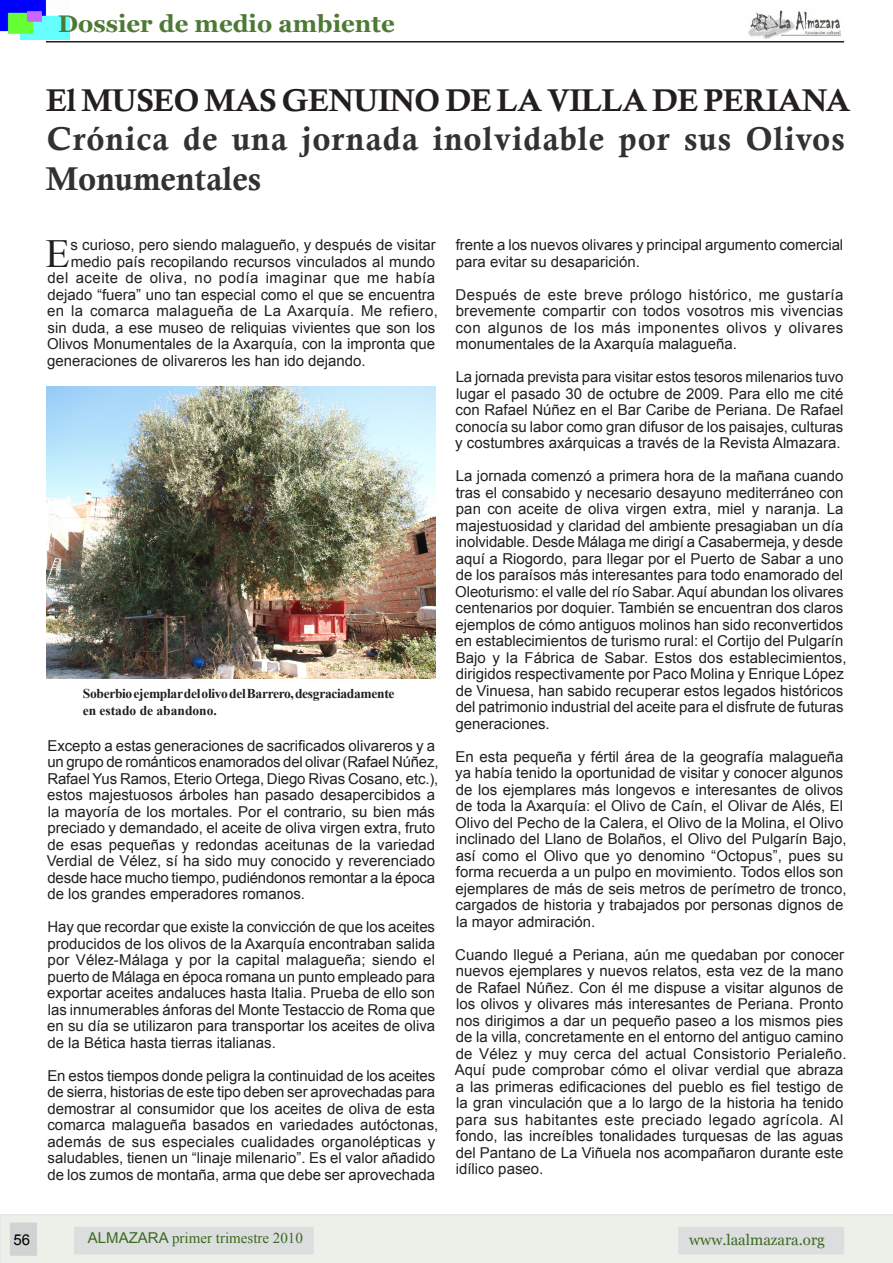
<style>
.page{position:relative;width:893px;height:1263px;background:#fff}
.page>*{position:absolute;margin:0;border:0;box-sizing:border-box;transform-origin:0 0}
.Pie{font:39.9px "Times New Roman";color:#231f20}
.Pie-2{font:33px/39.6px "Calis MT Bol";letter-spacing:.03em;color:#333233}
.Pie-3{font:31.5px "Calis MT Bol";letter-spacing:-.015em;color:#231f20}
.t1{font:700 24px "Georgia";color:#4e7934}
.Pie-4{font:15px/16.5px "Arial";color:#231f20}
.Pie-5{font:15px "Arial";letter-spacing:.02em;color:#231f20}
.Pie-6{font:15px "Arial";letter-spacing:.035em;color:#231f20}
.Pie-7{font:15px "Times New Roman";color:#3a6a1e}
.Pie-8{font:15px "Georgia";color:#3a6a1e}
.t2{font:15px "Arial";color:#000}
.Pie-9{font:700 13.5px/16.5px "Times New Roman";letter-spacing:-.025em;color:#231f20}
.s1{font-family:"Arial"}
</style>
<div class="page">
<hr style="left:46px;top:41px;width:798px;height:2px;background:#231f20">
<img style="left:0;top:0;width:70px;height:39px">
<div style="left:0;top:1214px;width:893px;height:49px;background:#ebf0e8"></div>
<div style="left:74px;top:1227px;width:240px;height:27px;background:#dcdddf"></div>
<div style="left:10px;top:1222px;width:27px;height:34px;background:#d1d2d4"></div>
<div style="left:678px;top:1227px;width:166px;height:27px;background:#dcdddf"></div>
<img style="left:748px;top:10px;width:93px;height:29px">
<img style="left:47px;top:387px;width:389px;height:292px">
<p class="t1" style="left:58px;top:9px;width:338px">Dossier de medio ambiente</p>
<p class="Pie-3" style="left:46px;top:82px;width:806px">El MUSEO MAS GENUINO DE LA VILLA DE PERIANA</p>
<p class="Pie-2" style="left:46px;top:119px;width:800px">Crónica de una jornada inolvidable por sus Olivos<br>Monumentales</p>
<p class="Pie" style="left:45px;top:226px;width:26px">E</p>
<p class="Pie-4" style="left:71px;top:237px;width:367px">s curioso, pero siendo malagueño, y después de visitar</p>
<p class="Pie-4" style="left:71px;top:253px;width:366px">medio país recopilando recursos vinculados al mundo</p>
<p class="Pie-6" style="left:47px;top:268px;width:389px">del aceite de oliva, no podía imaginar que me había</p>
<p class="Pie-4" style="left:47px;top:286px;width:389px">dejado “fuera” uno tan especial como el que se encuentra</p>
<p class="Pie-5" style="left:47px;top:301px;width:392px">en la comarca malagueña de La Axarquía. Me refiero,</p>
<p class="Pie-4" style="left:48px;top:319px;width:389px">sin duda, a ese museo de reliquias vivientes que son los</p>
<p class="Pie-4" style="left:47px;top:336px;width:390px">Olivos Monumentales de la Axarquía, con la impronta que</p>
<p class="Pie-4" style="left:47px;top:352px;width:320px">generaciones de olivareros les han ido dejando.</p>
<p class="Pie-9" style="left:83px;top:685px;width:313px">Soberbio ejemplar del olivo del Barrero, desgraciadamente en estado de abandono.</p>
<p class="Pie-4" style="left:47px;top:737px;width:393px">Excepto a estas generaciones de sacrificados olivareros y a un grupo de románticos enamorados del olivar (Rafael Núñez, Rafael Yus Ramos, Eterio Ortega, Diego Rivas Cosano, etc.), estos majestuosos árboles han pasado desapercibidos a la mayoría de los mortales. Por el contrario, su bien más preciado y demandado, el aceite de oliva virgen extra, fruto de esas pequeñas y redondas aceitunas de la variedad Verdial de Vélez, sí ha sido muy conocido y reverenciado desde hace mucho tiempo, pudiéndonos remontar a la época de los grandes emperadores romanos.</p>
<p class="Pie-4" style="left:47px;top:919px;width:390px;text-align:justify">Hay que recordar que existe la convicción de que los aceites producidos de los olivos de la Axarquía encontraban salida por Vélez-Málaga y por la capital malagueña; siendo el puerto de Málaga en época romana un punto empleado para exportar aceites andaluces hasta Italia. Prueba de ello son las innumerables ánforas del Monte Testaccio de Roma que en su día se utilizaron para transportar los aceites de oliva de la Bética hasta tierras italianas.</p>
<p class="Pie-4" style="left:47px;top:1067px;width:393px">En estos tiempos donde peligra la continuidad de los aceites de sierra, historias de este tipo deben ser aprovechadas para demostrar al consumidor que los aceites de oliva de esta comarca malagueña basados en variedades autóctonas, además de sus especiales cualidades organolépticas y saludables, tienen un “linaje milenario”. Es el valor añadido de los zumos de montaña, arma que debe ser aprovechada</p>
<p class="Pie-4" style="left:456px;top:237px;width:389px">frente a los nuevos olivares y principal argumento comercial para evitar su desaparición.</p>
<p class="Pie-4" style="left:456px;top:286px;width:389px;text-align:justify">Después de este breve prólogo histórico, me gustaría brevemente compartir con todos vosotros mis vivencias con algunos de los más imponentes olivos y olivares monumentales de la Axarquía malagueña.</p>
<p class="Pie-4" style="left:455px;top:369px;width:390px;text-align:justify">La jornada prevista para visitar estos tesoros milenarios tuvo lugar el pasado 30 de octubre de 2009. Para ello me cité con Rafael Núñez en el Bar Caribe de Periana. De Rafael conocía su labor como gran difusor de los paisajes, culturas y costumbres axárquicas a través de la Revista Almazara.</p>
<p class="Pie-4" style="left:455px;top:468px;width:393px">La jornada comenzó a primera hora de la mañana cuando tras el consabido y necesario desayuno mediterráneo con pan con aceite de oliva virgen extra, miel y naranja. La majestuosidad y claridad del ambiente presagiaban un día inolvidable. Desde Málaga me dirigí a Casabermeja, y desde aquí a Riogordo, para llegar por el Puerto de Sabar a uno de los paraísos más interesantes para todo enamorado del Oleoturismo: el valle del río Sabar. Aquí abundan los olivares centenarios por doquier. También se encuentran dos claros ejemplos de cómo antiguos molinos han sido reconvertidos en establecimientos de turismo rural: el Cortijo del Pulgarín Bajo y la Fábrica de Sabar. Estos dos establecimientos, dirigidos respectivamente por Paco Molina y Enrique López de Vinuesa, han sabido recuperar estos legados históricos del patrimonio industrial del aceite para el disfrute de futuras generaciones.</p>
<p class="Pie-4" style="left:455px;top:748px;width:393px">En esta pequeña y fértil área de la geografía malagueña ya había tenido la oportunidad de visitar y conocer algunos de los ejemplares más longevos e interesantes de olivos de toda la Axarquía: el Olivo de Caín, el Olivar de Alés, El Olivo del Pecho de la Calera, el Olivo de la Molina, el Olivo inclinado del Llano de Bolaños, el Olivo del Pulgarín Bajo, así como el Olivo que yo denomino “Octopus”, pues su forma recuerda a un pulpo en movimiento. Todos ellos son ejemplares de más de seis metros de perímetro de tronco, cargados de historia y trabajados por personas dignos de la mayor admiración.</p>
<p class="Pie-4" style="left:455px;top:946px;width:393px">Cuando llegué a Periana, aún me quedaban por conocer nuevos ejemplares y nuevos relatos, esta vez de la mano de Rafael Núñez. Con él me dispuse a visitar algunos de los olivos y olivares más interesantes de Periana. Pronto nos dirigimos a dar un pequeño paseo a los mismos pies de la villa, concretamente en el entorno del antiguo camino de Vélez y muy cerca del actual Consistorio Perialeño.<br>Aquí pude comprobar cómo el olivar verdial que abraza a las primeras edificaciones del pueblo es fiel testigo de la gran vinculación que a lo largo de la historia ha tenido para sus habitantes este preciado legado agrícola. Al fondo, las increíbles tonalidades turquesas de las aguas del Pantano de La Viñuela nos acompañaron durante este idílico paseo.</p>
<p class="t2" style="left:13px;top:1230px;width:18px">56</p>
<p class="Pie-7" style="left:88px;top:1228px;width:217px"><span class="s1">ALMAZARA</span> primer trimestre 2010</p>
<p class="Pie-8" style="left:689px;top:1230px;width:137px">www.laalmazara.org</p>
</div>
